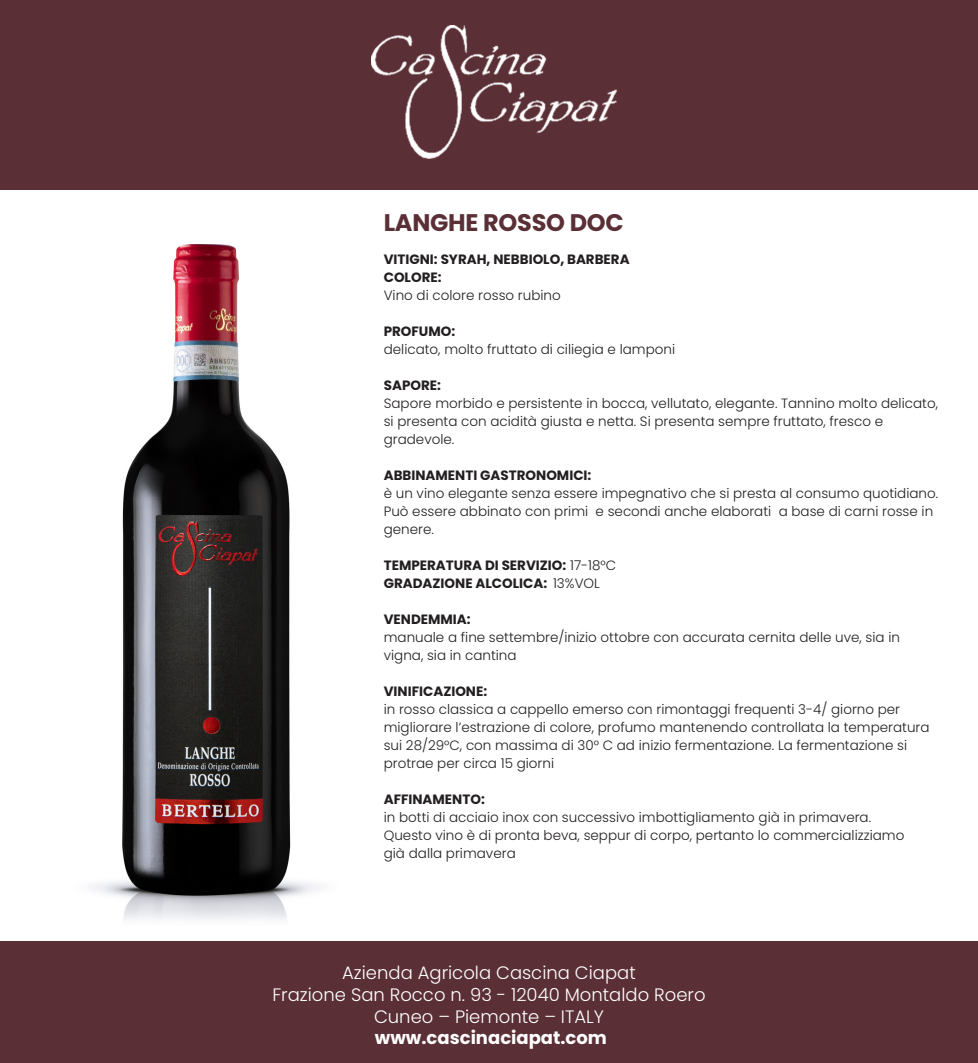
<style>
.page{position:relative;width:978px;height:1063px;background:#fff}
.page>*{position:absolute;margin:0;border:0;box-sizing:border-box;transform-origin:0 0}
.t1{font:700 24px "Poppins";letter-spacing:-.01em;color:#5a2f36}
.t2{font:300 18px "Poppins";color:#fff}
.t3{font:700 18px "Poppins";color:#fff}
.t4{font:300 13.5px/18px "Poppins";color:#231f20}
.t5{font:700 13.5px "Poppins";color:#231f20}
.s1{font-weight:300}
</style>
<div class="page">
<img style="left:92px;top:244px;width:227px;height:675px">
<div style="left:0;top:0;width:978px;height:190px;background:#5a2f36"></div>
<div style="left:0;top:942px;width:978px;height:121px;background:#5a2f36"></div>
<img style="left:371px;top:25px;width:246px;height:134px">
<p class="t1" style="left:384px;top:209px;width:242px">LANGHE ROSSO DOC</p>
<p class="t5" style="left:384px;top:251px;width:247px">VITIGNI: SYRAH, NEBBIOLO, BARBERA</p>
<p class="t5" style="left:384px;top:269px;width:59px">COLORE:</p>
<p class="t4" style="left:384px;top:286px;width:179px">Vino di colore rosso rubino</p>
<p class="t5" style="left:384px;top:323px;width:73px">PROFUMO:</p>
<p class="t4" style="left:384px;top:340px;width:293px">delicato, molto fruttato di ciliegia e lamponi</p>
<p class="t5" style="left:384px;top:377px;width:59px">SAPORE:</p>
<p class="t4" style="left:384px;top:394px;width:556px">Sapore morbido e persistente in bocca, vellutato, elegante. Tannino molto delicato, si presenta con acidità giusta e netta. Si presenta sempre fruttato, fresco e gradevole.</p>
<p class="t5" style="left:384px;top:467px;width:209px">ABBINAMENTI GASTRONOMICI:</p>
<p class="t4" style="left:384px;top:484px;width:556px">è un vino elegante senza essere impegnativo che si presta al consumo quotidiano.<br>Può essere abbinato con primi e secondi anche elaborati a base di carni rosse in genere.</p>
<p class="t5" style="left:384px;top:557px;width:234px">TEMPERATURA DI SERVIZIO: <span class="s1">17-18°C</span></p>
<p class="t5" style="left:384px;top:575px;width:218px">GRADAZIONE ALCOLICA: <span class="s1">13%VOL</span></p>
<p class="t5" style="left:384px;top:611px;width:88px">VENDEMMIA:</p>
<p class="t4" style="left:384px;top:628px;width:518px">manuale a fine settembre/inizio ottobre con accurata cernita delle uve, sia in vigna, sia in cantina</p>
<p class="t5" style="left:384px;top:683px;width:105px">VINIFICAZIONE:</p>
<p class="t4" style="left:384px;top:700px;width:547px">in rosso classica a cappello emerso con rimontaggi frequenti 3-4/ giorno per migliorare l’estrazione di colore, profumo mantenendo controllata la temperatura sui 28/29°C, con massima di 30° C ad inizio fermentazione. La fermentazione si protrae per circa 15 giorni</p>
<p class="t5" style="left:384px;top:791px;width:103px">AFFINAMENTO:</p>
<p class="t4" style="left:384px;top:808px;width:489px">in botti di acciaio inox con successivo imbottigliamento già in primavera.</p>
<p class="t4" style="left:384px;top:826px;width:522px">Questo vino è di pronta beva, seppur di corpo, pertanto lo commercializziamo</p>
<p class="t4" style="left:384px;top:844px;width:134px">già dalla primavera</p>
<p class="t2" style="left:342px;top:963px;width:295px">Azienda Agricola Cascina Ciapat</p>
<p class="t2" style="left:272px;top:984px;width:435px">Frazione San Rocco n. 93 - 12040 Montaldo Roero</p>
<p class="t2" style="left:374px;top:1006px;width:231px">Cuneo – Piemonte – ITALY</p>
<p class="t3" style="left:375px;top:1028px;width:234px">www.cascinaciapat.com</p>
</div>
